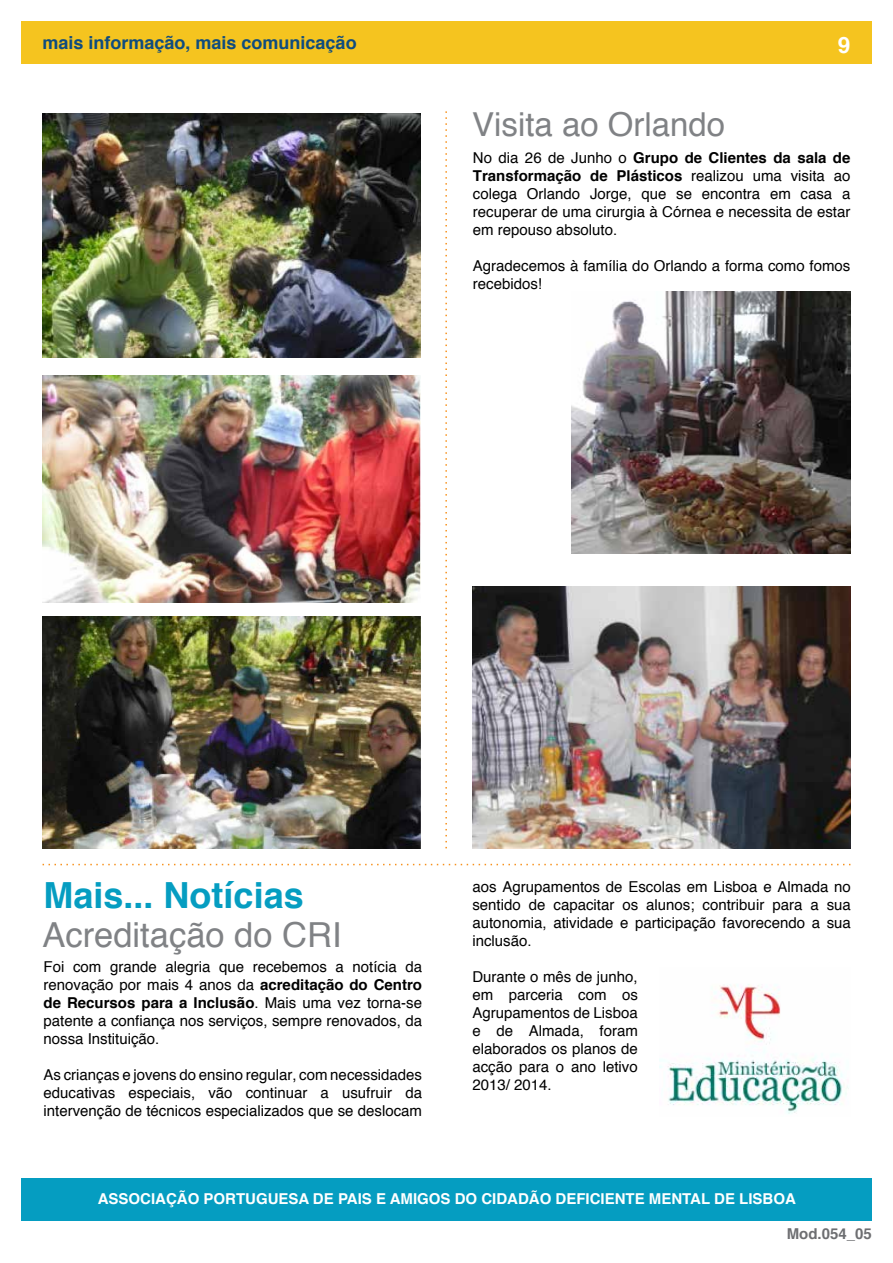
<style>
.page{position:relative;width:893px;height:1263px;background:#fff}
.page>*{position:absolute;margin:0;border:0;box-sizing:border-box;transform-origin:0 0}
.t1{font:700 36px "Helvetica";color:#059dc1}
.t2{font:34.5px "Helvetica";color:#808285}
.t3{font:33px "Helvetica";color:#808285}
.t4{font:700 22.5px "Helvetica";color:#fff}
.t5{font:700 18px "Helvetica";color:#0f4c7f}
.t6{font:15px/18px "Helvetica";color:#000;text-align:justify}
.t7{font:700 15px "Helvetica";color:#fff}
.t8{font:700 15px "Helvetica";color:#6d6e71}
.s1{font-weight:700}
</style>
<div class="page">
<div style="left:21px;top:1178px;width:851px;height:42px;background:#059dc1"></div>
<div style="left:21px;top:21px;width:851px;height:43px;background:#f5c41f"></div>
<svg style="left:43px;top:864px;width:807px;height:1px"></svg>
<svg style="left:445px;top:111px;width:2px;height:737px"></svg>
<img style="left:43px;top:617px;width:378px;height:231px">
<img style="left:42px;top:376px;width:379px;height:226px">
<img style="left:43px;top:113px;width:378px;height:245px">
<img style="left:659px;top:984px;width:189px;height:130px">
<img style="left:572px;top:292px;width:278px;height:262px">
<img style="left:473px;top:587px;width:377px;height:261px">
<p class="t5" style="left:43px;top:28px;width:316px">mais informação, mais comunicação</p>
<h3 class="t4" style="left:838px;top:27px;width:14px">9</h3>
<h3 class="t3" style="left:472px;top:99px;width:255px">Visita ao Orlando</h3>
<p class="t6" style="left:473px;top:149px;width:379px">No dia 26 de Junho o <span class="s1">Grupo de Clientes da sala de Transformação de Plásticos</span> realizou uma visita ao colega Orlando Jorge, que se encontra em casa a recuperar de uma cirurgia à Córnea e necessita de estar em repouso absoluto.</p>
<p class="t6" style="left:473px;top:257px;width:379px">Agradecemos à família do Orlando a forma como fomos recebidos!</p>
<h1 class="t1" style="left:44px;top:866px;width:262px">Mais... Notícias</h1>
<p class="t6" style="left:472px;top:878px;width:380px">aos Agrupamentos de Escolas em Lisboa e Almada no sentido de capacitar os alunos; contribuir para a sua autonomia, atividade e participação favorecendo a sua inclusão.</p>
<p class="t6" style="left:472px;top:968px;width:167px">Durante o mês de junho, em parceria com os Agrupamentos de Lisboa e de Almada, foram elaborados os planos de acção para o ano letivo 2013/ 2014.</p>
<h2 class="t2" style="left:43px;top:909px;width:301px">Acreditação do CRI</h2>
<p class="t6" style="left:44px;top:958px;width:380px">Foi com grande alegria que recebemos a notícia da renovação por mais 4 anos da <span class="s1">acreditação do Centro de Recursos para a Inclusão</span>. Mais uma vez torna-se patente a confiança nos serviços, sempre renovados, da nossa Instituição.</p>
<p class="t6" style="left:44px;top:1066px;width:380px">As crianças e jovens do ensino regular, com necessidades educativas especiais, vão continuar a usufruir da intervenção de técnicos especializados que se deslocam</p>
<p class="t7" style="left:98px;top:1186px;width:700px">ASSOCIAÇÃO PORTUGUESA DE PAIS E AMIGOS DO CIDADÃO DEFICIENTE MENTAL DE LISBOA</p>
<p class="t8" style="left:787px;top:1222px;width:87px">Mod.054_05</p>
</div>
